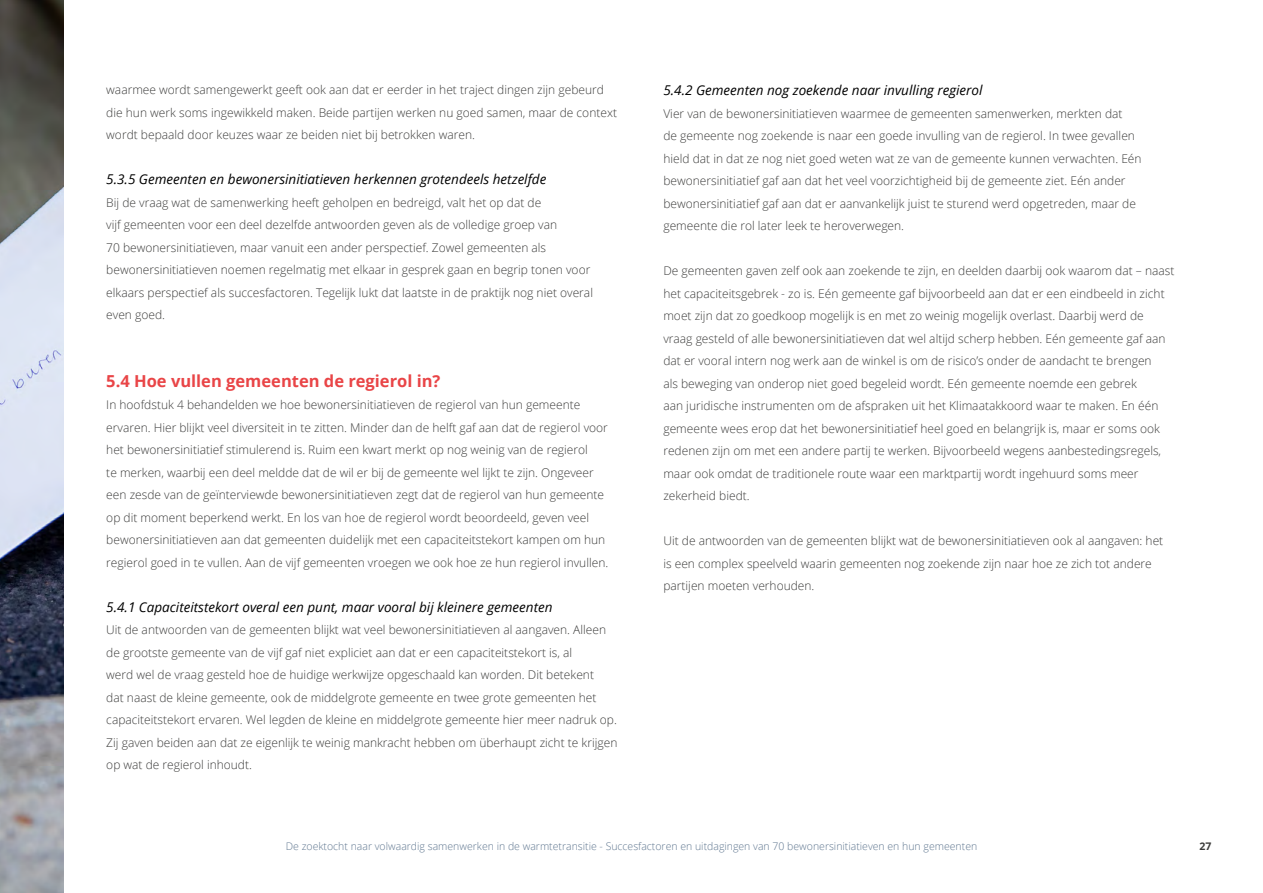
<style>
.page{position:relative;width:1263px;height:893px;background:#fff}
.page>*{position:absolute;margin:0;border:0;box-sizing:border-box;transform-origin:0 0}
.H3{font:700 16.5px "Open Sans";color:#e94547}
.H4{font:italic 13.5px "Open Sans";color:#000}
.t1{font:300 12px/22.5px "Open Sans";color:#3c3c3b}
.t2{font:300 10.5px "Open Sans";color:#607790}
.t3{font:700 10.5px "Open Sans";color:#3c3c3b}
</style>
<div class="page">
<img style="left:0;top:0;width:64px;height:893px">
<p class="t1" style="left:106px;top:78px;width:512px">waarmee wordt samengewerkt geeft ook aan dat er eerder in het traject dingen zijn gebeurd die hun werk soms ingewikkeld maken. Beide partijen werken nu goed samen, maar de context wordt bepaald door keuzes waar ze beiden niet bij betrokken waren.</p>
<h3 class="H4" style="left:106px;top:170px;width:442px">5.3.5 Gemeenten en bewonersinitiatieven herkennen grotendeels hetzelfde</h3>
<p class="t1" style="left:106px;top:191px;width:488px">Bij de vraag wat de samenwerking heeft geholpen en bedreigd, valt het op dat de<br>vijf gemeenten voor een deel dezelfde antwoorden geven als de volledige groep van<br>70 bewonersinitiatieven, maar vanuit een ander perspectief. Zowel gemeenten als bewonersinitiatieven noemen regelmatig met elkaar in gesprek gaan en begrip tonen voor elkaars perspectief als succesfactoren. Tegelijk lukt dat laatste in de praktijk nog niet overal even goed.</p>
<h2 class="H3" style="left:106px;top:369px;width:336px">5.4 Hoe vullen gemeenten de regierol in?</h2>
<p class="t1" style="left:106px;top:393px;width:503px">In hoofdstuk 4 behandelden we hoe bewonersinitiatieven de regierol van hun gemeente ervaren. Hier blijkt veel diversiteit in te zitten. Minder dan de helft gaf aan dat de regierol voor het bewonersinitiatief stimulerend is. Ruim een kwart merkt op nog weinig van de regierol<br>te merken, waarbij een deel meldde dat de wil er bij de gemeente wel lijkt te zijn. Ongeveer een zesde van de geïnterviewde bewonersinitiatieven zegt dat de regierol van hun gemeente op dit moment beperkend werkt. En los van hoe de regierol wordt beoordeeld, geven veel bewonersinitiatieven aan dat gemeenten duidelijk met een capaciteitstekort kampen om hun regierol goed in te vullen. Aan de vijf gemeenten vroegen we ook hoe ze hun regierol invullen.</p>
<h3 class="H4" style="left:106px;top:598px;width:448px">5.4.1 Capaciteitstekort overal een punt, maar vooral bij kleinere gemeenten</h3>
<p class="t1" style="left:106px;top:618px;width:513px">Uit de antwoorden van de gemeenten blijkt wat veel bewonersinitiatieven al aangaven. Alleen de grootste gemeente van de vijf gaf niet expliciet aan dat er een capaciteitstekort is, al<br>werd wel de vraag gesteld hoe de huidige werkwijze opgeschaald kan worden. Dit betekent<br>dat naast de kleine gemeente, ook de middelgrote gemeente en twee grote gemeenten het capaciteitstekort ervaren. Wel legden de kleine en middelgrote gemeente hier meer nadruk op.<br>Zij gaven beiden aan dat ze eigenlijk te weinig mankracht hebben om überhaupt zicht te krijgen op wat de regierol inhoudt.</p>
<h3 class="H4" style="left:663px;top:81px;width:321px">5.4.2 Gemeenten nog zoekende naar invulling regierol</h3>
<p class="t1" style="left:663px;top:102px;width:480px">Vier van de bewonersinitiatieven waarmee de gemeenten samenwerken, merkten dat<br>de gemeente nog zoekende is naar een goede invulling van de regierol. In twee gevallen hield dat in dat ze nog niet goed weten wat ze van de gemeente kunnen verwachten. Eén bewonersinitiatief gaf aan dat het veel voorzichtigheid bij de gemeente ziet. Eén ander bewonersinitiatief gaf aan dat er aanvankelijk juist te sturend werd opgetreden, maar de gemeente die rol later leek te heroverwegen.</p>
<p class="t1" style="left:663px;top:259px;width:512px">De gemeenten gaven zelf ook aan zoekende te zijn, en deelden daarbij ook waarom dat – naast het capaciteitsgebrek - zo is. Eén gemeente gaf bijvoorbeeld aan dat er een eindbeeld in zicht moet zijn dat zo goedkoop mogelijk is en met zo weinig mogelijk overlast. Daarbij werd de vraag gesteld of alle bewonersinitiatieven dat wel altijd scherp hebben. Eén gemeente gaf aan dat er vooral intern nog werk aan de winkel is om de risico’s onder de aandacht te brengen<br>als beweging van onderop niet goed begeleid wordt. Eén gemeente noemde een gebrek<br>aan juridische instrumenten om de afspraken uit het Klimaatakkoord waar te maken. En één gemeente wees erop dat het bewonersinitiatief heel goed en belangrijk is, maar er soms ook redenen zijn om met een andere partij te werken. Bijvoorbeeld wegens aanbestedingsregels, maar ook omdat de traditionele route waar een marktpartij wordt ingehuurd soms meer zekerheid biedt.</p>
<p class="t1" style="left:663px;top:529px;width:501px">Uit de antwoorden van de gemeenten blijkt wat de bewonersinitiatieven ook al aangaven: het is een complex speelveld waarin gemeenten nog zoekende zijn naar hoe ze zich tot andere partijen moeten verhouden.</p>
<p class="t2" style="left:286px;top:838px;width:693px">De zoektocht naar volwaardig samenwerken in de warmtetransitie - Succesfactoren en uitdagingen van 70 bewonersinitiatieven en hun gemeenten</p>
<p class="t3" style="left:1199px;top:838px;width:13px">27</p>
</div>
